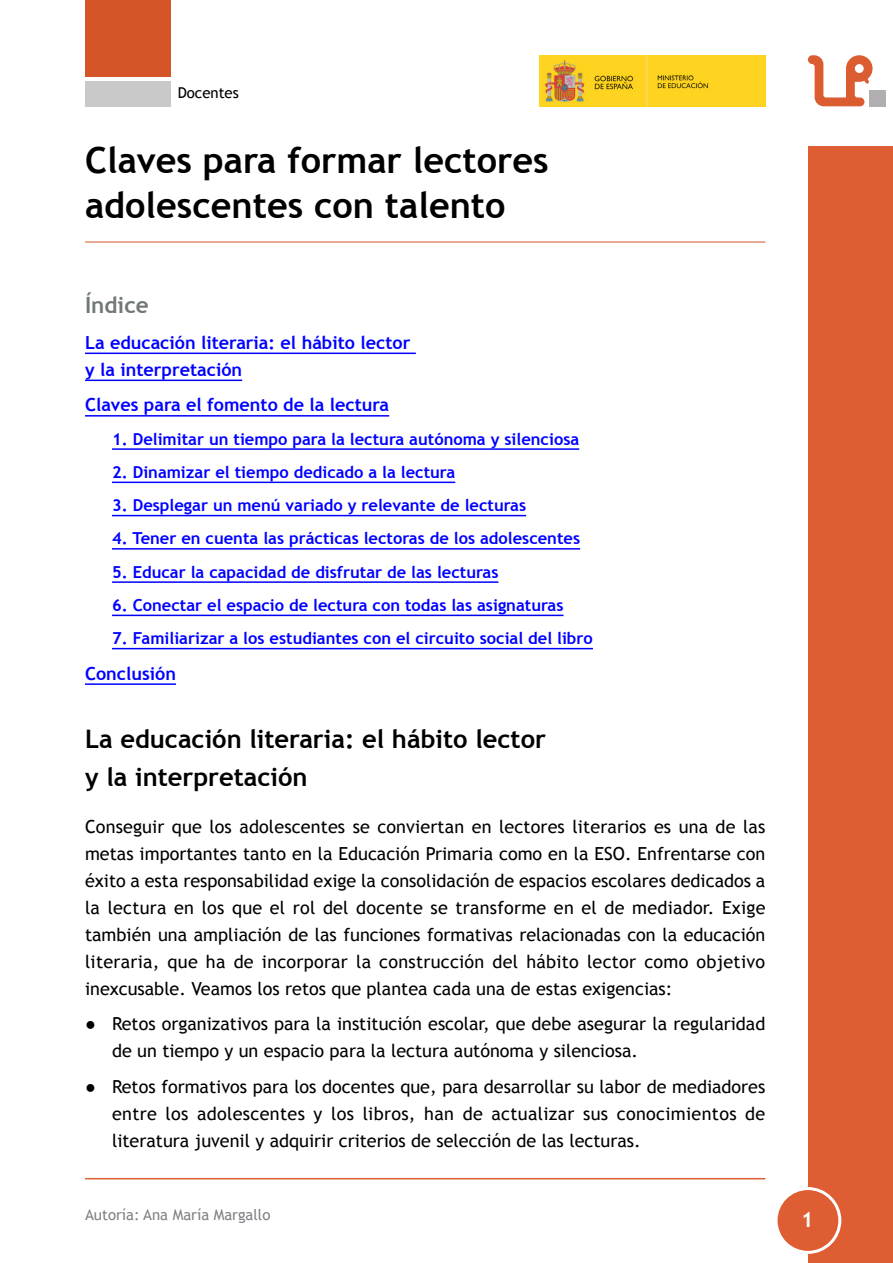
<style>
.page{position:relative;width:893px;height:1263px;background:#fff}
.page>*{position:absolute;margin:0;border:0;box-sizing:border-box;transform-origin:0 0}
.t1{font:700 36px/45px "Trebuchet MS";color:#000}
.t2{font:700 25.5px/38.2px "Trebuchet MS";color:#000}
.t3{font:700 22.5px "Trebuchet MS";color:#717876}
.t4{font:700 21px "Trebuchet MS";color:#fff}
.t5{font:18px/27px "Trebuchet MS";color:#000;text-align:justify}
.t6{font:700 18px/27px "Trebuchet MS";color:#00f}
.t7{font:700 16.5px "Trebuchet MS";color:#00f}
.t8{font:15px "Trebuchet MS";color:#808186}
.t9{font:15px "Trebuchet MS";color:#000}
</style>
<div class="page">
<hr style="left:85px;top:1178px;width:680px;height:1px;background:#df5d33">
<div style="left:808px;top:147px;width:85px;height:1116px;background:#df5d33"></div>
<div style="left:85px;top:0;width:85px;height:77px;background:#d55428"></div>
<div style="left:85px;top:81px;width:85px;height:25px;background:#c9c9c9"></div>
<div style="left:776px;top:1188px;width:64px;height:64px;background:#df5d33;border-radius:50%"></div>
<div style="left:774px;top:1187px;width:67px;height:67px;border:3px solid #fff;border-radius:50%"></div>
<svg style="left:808px;top:55px;width:64px;height:51px"></svg>
<div style="left:869px;top:90px;width:16px;height:16px;background:#b1aeb1"></div>
<img style="left:539px;top:55px;width:226px;height:51px">
<hr style="left:85px;top:242px;width:680px;height:1px;background:#d55428">
<hr style="left:85px;top:353px;width:331px;height:1px;background:#00f">
<hr style="left:85px;top:380px;width:157px;height:1px;background:#00f">
<hr style="left:85px;top:415px;width:304px;height:2px;background:#00f">
<hr style="left:112px;top:448px;width:467px;height:2px;background:#00f">
<hr style="left:112px;top:482px;width:343px;height:1px;background:#00f">
<hr style="left:112px;top:515px;width:414px;height:1px;background:#00f">
<hr style="left:112px;top:548px;width:468px;height:2px;background:#00f">
<hr style="left:112px;top:581px;width:386px;height:2px;background:#00f">
<hr style="left:112px;top:615px;width:451px;height:1px;background:#00f">
<hr style="left:112px;top:648px;width:481px;height:1px;background:#00f">
<hr style="left:85px;top:683px;width:91px;height:2px;background:#00f">
<p class="t9" style="left:178px;top:84px;width:63px">Docentes</p>
<h1 class="t1" style="left:85px;top:138px;width:465px">Claves para formar lectores adolescentes con talento</h1>
<p class="t3" style="left:85px;top:291px;width:65px">Índice</p>
<p class="t6" style="left:85px;top:329px;width:327px">La educación literaria: el hábito lector y la interpretación</p>
<p class="t6" style="left:85px;top:391px;width:306px">Claves para el fomento de la lectura</p>
<p class="t7" style="left:112px;top:428px;width:469px">1. Delimitar un tiempo para la lectura autónoma y silenciosa</p>
<p class="t7" style="left:112px;top:462px;width:345px">2. Dinamizar el tiempo dedicado a la lectura</p>
<p class="t7" style="left:112px;top:495px;width:416px">3. Desplegar un menú variado y relevante de lecturas</p>
<p class="t7" style="left:112px;top:528px;width:470px">4. Tener en cuenta las prácticas lectoras de los adolescentes</p>
<p class="t7" style="left:112px;top:561px;width:388px">5. Educar la capacidad de disfrutar de las lecturas</p>
<p class="t7" style="left:112px;top:595px;width:453px">6. Conectar el espacio de lectura con todas las asignaturas</p>
<p class="t7" style="left:112px;top:628px;width:482px">7. Familiarizar a los estudiantes con el circuito social del libro</p>
<p class="t6" style="left:85px;top:660px;width:92px">Conclusión</p>
<h1 class="t2" style="left:85px;top:719px;width:462px">La educación literaria: el hábito lector y la interpretación</h1>
<p class="t5" style="left:85px;top:813px;width:682px">Conseguir que los adolescentes se conviertan en lectores literarios es una de las metas importantes tanto en la Educación Primaria como en la ESO. Enfrentarse con éxito a esta responsabilidad exige la consolidación de espacios escolares dedicados a la lectura en los que el rol del docente se transforme en el de mediador. Exige también una ampliación de las funciones formativas relacionadas con la educación literaria, que ha de incorporar la construcción del hábito lector como objetivo inexcusable. Veamos los retos que plantea cada una de estas exigencias:</p>
<p class="t5" style="left:112px;top:1010px;width:655px;text-indent:-27px">● Retos organizativos para la institución escolar, que debe asegurar la regularidad de un tiempo y un espacio para la lectura autónoma y silenciosa.</p>
<p class="t5" style="left:112px;top:1073px;width:655px;text-indent:-27px">● Retos formativos para los docentes que, para desarrollar su labor de mediadores entre los adolescentes y los libros, han de actualizar sus conocimientos de literatura juvenil y adquirir criterios de selección de las lecturas.</p>
<p class="t8" style="left:85px;top:1206px;width:187px">Autoría: Ana María Margallo</p>
<p class="t4" style="left:801px;top:1207px;width:14px">1</p>
</div>
